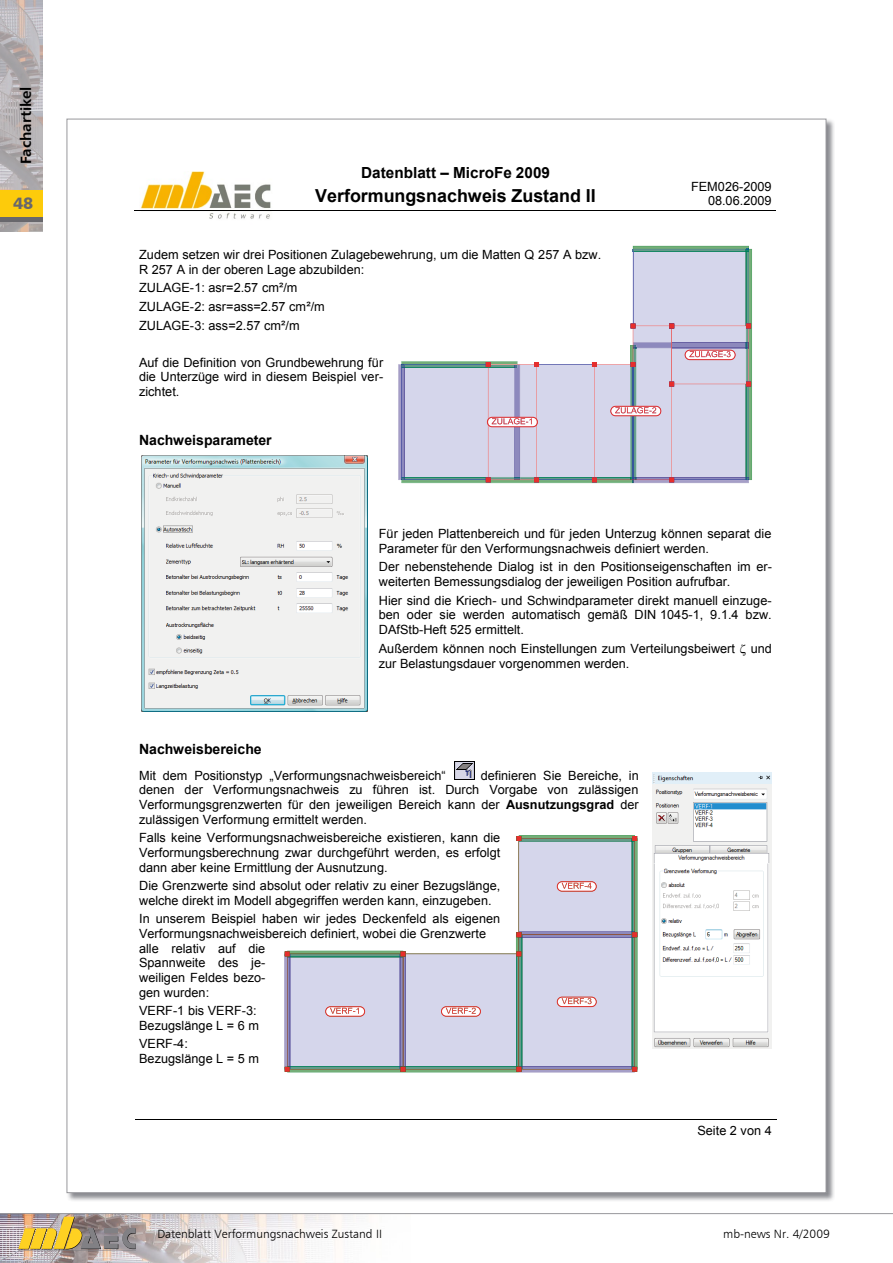
<style>
.page{position:relative;width:893px;height:1263px;background:#fff}
.page>*{position:absolute;margin:0;border:0;box-sizing:border-box;transform-origin:0 0}
.t1{font:700 17.85px "Arial";letter-spacing:-.005em;color:#000}
.t2{font:16.5px "Humanist 777 BT Black B";color:#68676c}
.t3{font:700 15.3px "Arial";color:#000}
.t4{font:15px "Humanist 777 BT Bold B";color:#000}
.t5{font:700 14.1px "Arial";color:#000}
.t6{font:12.75px/14.7px "Arial";color:#000}
.t7{font:12px "Humanist 777 BT Light B";color:#000}
.s1{font-weight:700}
</style>
<div class="page">
<svg style="left:0;top:0;width:43px;height:232px;background:#b7b1b2"></svg>
<img style="left:0;top:1214px;width:877px;height:49px">
<hr style="left:0;top:1213px;width:893px;height:1px;background:#98989c">
<div style="left:66px;top:118px;width:769px;height:1084px;background:#64656c;opacity:.75"></div>
<div style="left:67px;top:119px;width:759px;height:1074px;background:#fff"></div>
<img style="left:140px;top:172px;width:131px;height:47px">
<hr style="left:134px;top:210px;width:135px;height:1px;background:#000">
<hr style="left:269px;top:210px;width:373px;height:1px;background:#000">
<hr style="left:641px;top:210px;width:135px;height:1px;background:#000">
<hr style="left:135px;top:1119px;width:641px;height:1px;background:#000">
<svg style="left:284px;top:835px;width:354px;height:237px"></svg>
<svg style="left:398px;top:246px;width:354px;height:237px"></svg>
<img style="left:455px;top:761px;width:19px;height:19px">
<img style="left:141px;top:456px;width:226px;height:255px">
<img style="left:652px;top:772px;width:120px;height:276px">
<div style="left:0;top:191px;width:43px;height:27px;background:#fdcb0b"></div>
<hr style="left:0;top:218px;width:43px;height:4px;background:#68676c">
<img style="left:18px;top:1217px;width:118px;height:32px">
<p class="t4" style="left:17px;top:164px;width:79px;rotate:-90deg">Fachartikel</p>
<p class="t2" style="left:13px;top:192px;width:22px">48</p>
<p class="t3" style="left:361px;top:163px;width:190px">Datenblatt – MicroFe 2009</p>
<h1 class="t1" style="left:315px;top:184px;width:282px">Verformungsnachweis Zustand II</h1>
<p class="t6" style="left:691px;top:179px;width:82px;text-align:right">FEM026-2009<br>08.06.2009</p>
<p class="t6" style="left:139px;top:248px;width:463px">Zudem setzen wir drei Positionen Zulagebewehrung, um die Matten Q 257 A bzw.<br>R 257 A in der oberen Lage abzubilden:</p>
<p class="t6" style="left:139px;top:279px;width:187px;line-height:18.5px">ZULAGE-1: asr=2.57 cm²/m<br>ZULAGE-2: asr=ass=2.57 cm²/m<br>ZULAGE-3: ass=2.57 cm²/m</p>
<p class="t6" style="left:139px;top:355px;width:246px;text-align:justify">Auf die Definition von Grundbewehrung für die Unterzüge wird in diesem Beispiel ver&shy;zichtet.</p>
<p class="t5" style="left:139px;top:431px;width:134px">Nachweisparameter</p>
<p class="t6" style="left:379px;top:527px;width:394px">Für jeden Plattenbereich und für jeden Unterzug können separat die<br>Parameter für den Verformungsnachweis definiert werden.</p>
<p class="t6" style="left:379px;top:560px;width:395px">Der nebenstehende Dialog ist in den Positionseigenschaften im er&shy;weiterten Bemessungsdialog der jeweiligen Position aufrufbar.</p>
<p class="t6" style="left:379px;top:593px;width:394px;text-align:justify">Hier sind die Kriech- und Schwindparameter direkt manuell einzuge&shy;ben oder sie werden automatisch gemäß DIN 1045-1, 9.1.4 bzw.<br>DAfStb-Heft 525 ermittelt.</p>
<p class="t6" style="left:379px;top:642px;width:394px">Außerdem können noch Einstellungen zum Verteilungsbeiwert und zur Belastungsdauer vorgenommen werden.</p>
<p class="t5" style="left:139px;top:740px;width:124px">Nachweisbereiche</p>
<p class="t6" style="left:139px;top:768px;width:308px">Mit dem Positionstyp „Verformungsnachweisbereich“</p>
<p class="t6" style="left:139px;top:768px;width:501px;text-align:justify;text-indent:342px">definieren Sie Bereiche, in denen der Verformungsnachweis zu führen ist. Durch Vorgabe von zulässigen Verformungsgrenzwerten für den jeweiligen Bereich kann der <span class="s1">Ausnutzungsgrad</span> der zulässigen Verformung ermittelt werden.</p>
<p class="t6" style="left:139px;top:830px;width:363px;text-align:justify">Falls keine Verformungsnachweisbereiche existieren, kann die Verformungsberechnung zwar durchgeführt werden, es erfolgt dann aber keine Ermittlung der Ausnutzung.</p>
<p class="t6" style="left:139px;top:878px;width:363px">Die Grenzwerte sind absolut oder relativ zu einer Bezugslänge, welche direkt im Modell abgegriffen werden kann, einzugeben.</p>
<p class="t6" style="left:139px;top:911px;width:363px">In unserem Beispiel haben wir jedes Deckenfeld als eigenen<br>Verformungsnachweisbereich definiert, wobei die Grenzwerte alle relativ auf die<br>Spannweite des je-<br>weiligen Feldes bezo-<br>gen wurden:</p>
<p class="t6" style="left:139px;top:1003px;width:121px">VERF-1 bis VERF-3:<br>Bezugslänge L = 6 m</p>
<p class="t6" style="left:139px;top:1036px;width:121px">VERF-4:<br>Bezugslänge L = 5 m</p>
<p class="t6" style="left:697px;top:1123px;width:76px">Seite 2 von 4</p>
<p class="t7" style="left:157px;top:1227px;width:226px">Datenblatt Verformungsnachweis Zustand II</p>
<p class="t7" style="left:723px;top:1227px;width:108px">mb-news Nr. 4/2009</p>
</div>
